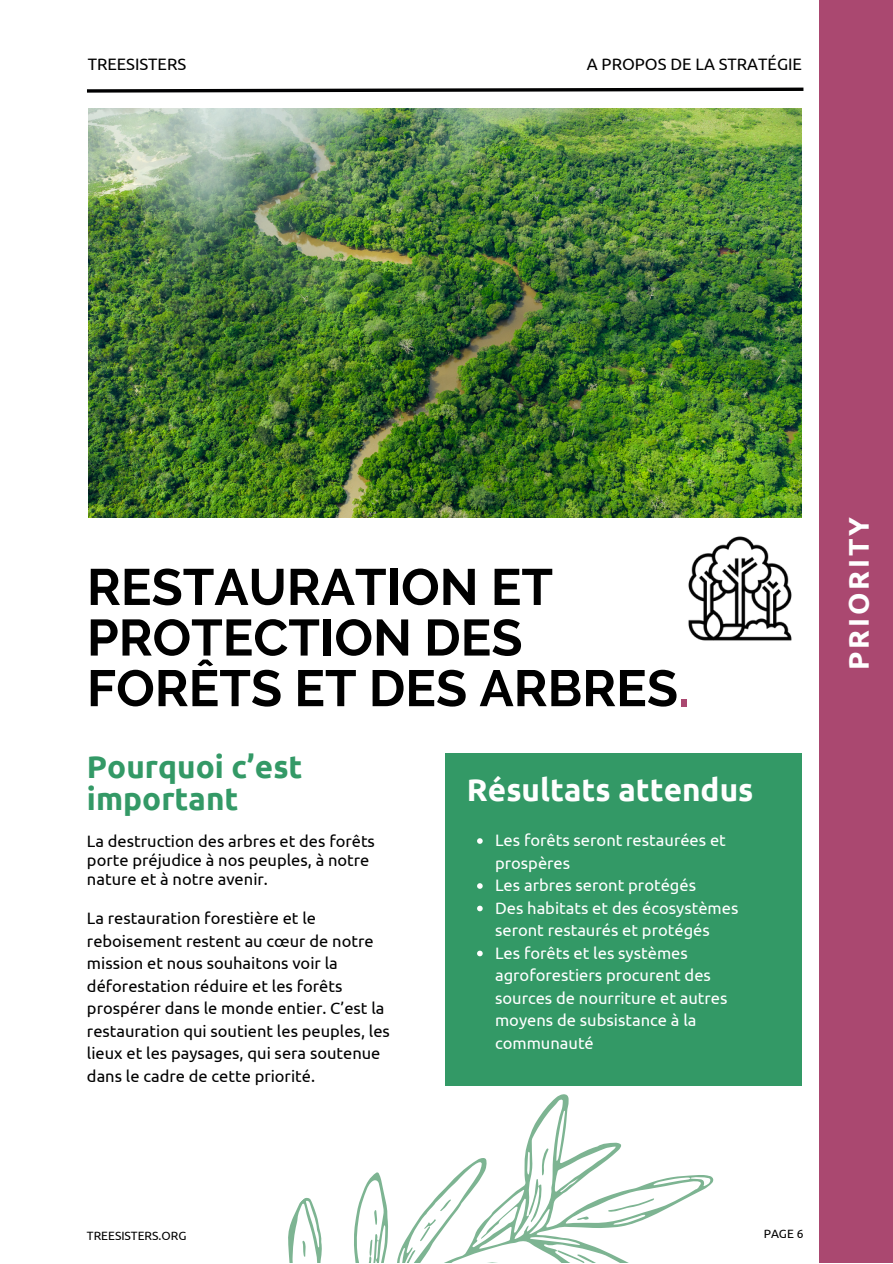
<style>
.page{position:relative;width:893px;height:1264px;background:#fff}
.page>*{position:absolute;margin:0;border:0;box-sizing:border-box;transform-origin:0 0}
.t1{font:700 51px/50.6px "Raleway";color:#000}
.t2{font:700 31.5px/31.5px "Ubuntu";color:#396}
.t3{font:700 31.5px "Ubuntu";color:#fff}
.t4{font:700 28.5px "Ubuntu";letter-spacing:.1em;color:#fff}
.t5{font:16.5px/22.5px "Ubuntu";color:#000001}
.t6{font:16.5px/22.5px "Ubuntu";color:#fff}
.t7{font:16.5px "Ubuntu";color:#000}
.t8{font:12px "Ubuntu";color:#000}
.s1{color:#aa4870}
</style>
<div class="page">
<img style="left:89px;top:109px;width:712px;height:408px">
<div style="left:445px;top:753px;width:356px;height:332px;background:#396"></div>
<svg style="left:477px;top:838px;width:5px;height:5px"></svg>
<svg style="left:477px;top:883px;width:5px;height:5px"></svg>
<svg style="left:477px;top:905px;width:5px;height:6px"></svg>
<svg style="left:477px;top:950px;width:5px;height:6px"></svg>
<svg style="left:288px;top:1085px;width:465px;height:177px"></svg>
<svg style="left:608px;top:1182px;width:46px;height:45px"></svg>
<svg style="left:577px;top:1212px;width:12px;height:12px"></svg>
<svg style="left:514px;top:1147px;width:45px;height:75px"></svg>
<svg style="left:557px;top:1242px;width:57px;height:20px"></svg>
<svg style="left:353px;top:1198px;width:99px;height:64px"></svg>
<svg style="left:296px;top:1240px;width:16px;height:17px"></svg>
<div style="left:819px;top:0;width:73px;height:1262px;background:#aa4870"></div>
<svg style="left:87px;top:87px;width:717px;height:6px"></svg>
<img style="left:688px;top:536px;width:104px;height:105px">
<p class="t7" style="left:88px;top:54px;width:100px">TREESISTERS</p>
<p class="t7" style="left:587px;top:54px;width:217px">A PROPOS DE LA STRATÉGIE</p>
<p class="t1" style="left:87px;top:561px;width:604px">RESTAURATION ET<br>PROTECTION DES<br>FORÊTS ET DES ARBRES<span class="s1">.</span></p>
<p class="t2" style="left:87px;top:750px;width:217px">Pourquoi c’est important</p>
<p class="t5" style="left:87px;top:831px;width:289px;line-height:19px">La destruction des arbres et des forêts porte préjudice à nos peuples, à notre nature et à notre avenir.</p>
<p class="t5" style="left:87px;top:906px;width:304px">La restauration forestière et le reboisement restent au cœur de notre mission et nous souhaitons voir la déforestation réduire et les forêts prospérer dans le monde entier. C’est la restauration qui soutient les peuples, les lieux et les paysages, qui sera soutenue dans le cadre de cette priorité.</p>
<p class="t3" style="left:467px;top:771px;width:288px">Résultats attendus</p>
<p class="t6" style="left:495px;top:828px;width:232px">Les forêts seront restaurées et prospères</p>
<p class="t6" style="left:495px;top:873px;width:202px">Les arbres seront protégés</p>
<p class="t6" style="left:495px;top:896px;width:245px">Des habitats et des écosystèmes seront restaurés et protégés</p>
<p class="t6" style="left:495px;top:941px;width:234px">Les forêts et les systèmes agroforestiers procurent des sources de nourriture et autres moyens de subsistance à la communauté</p>
<p class="t4" style="left:842px;top:670px;width:155px;rotate:-90deg">PRIORITY</p>
<p class="t8" style="left:87px;top:1228px;width:101px">TREESISTERS.ORG</p>
<p class="t8" style="left:763px;top:1227px;width:41px">PAGE 6</p>
</div>
